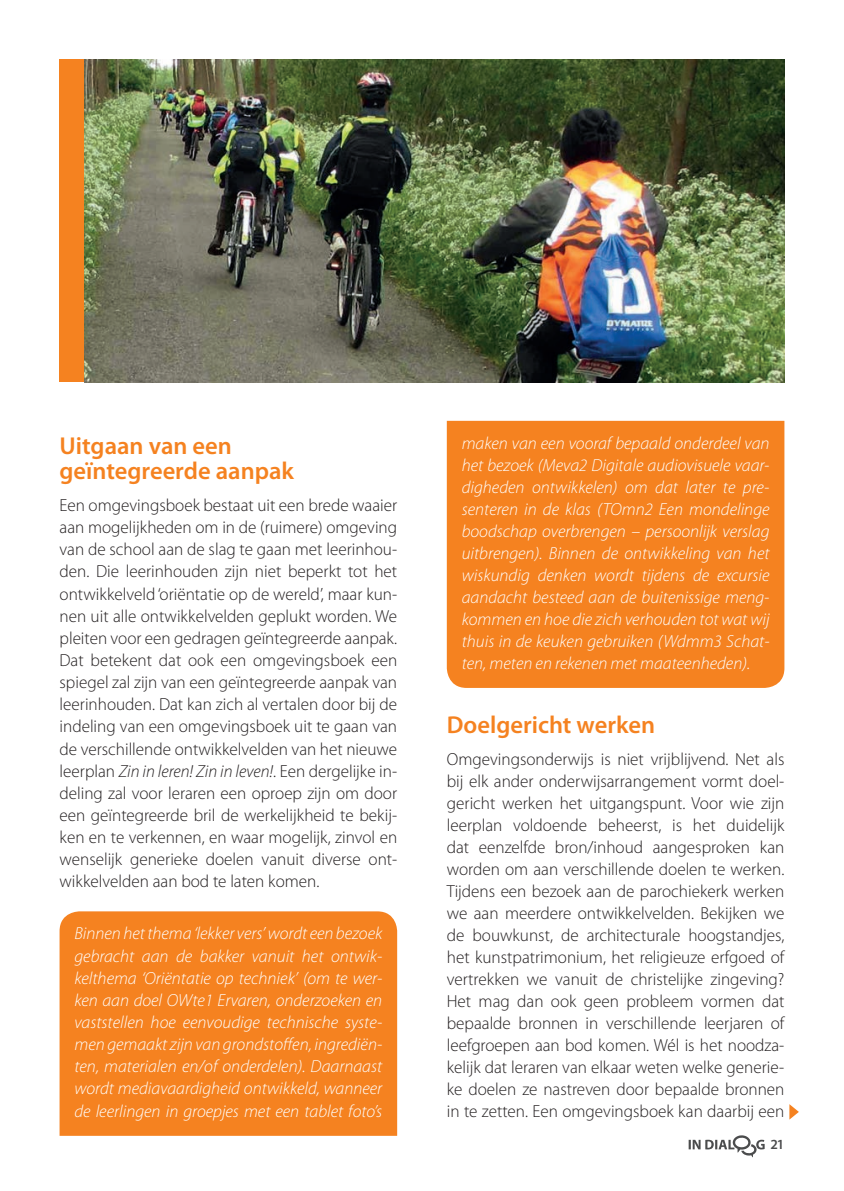
<style>
.page{position:relative;width:844px;height:1191px;background:#fff}
.page>*{position:absolute;margin:0;border:0;box-sizing:border-box;transform-origin:0 0}
.t1{font:600 24.5px/24.8px "Myriad Pro";color:#f58220}
.t2{font:300 17.5px/22.2px "Myriad Pro";color:#231f20;text-align:justify}
.t3{font:italic 300 17.5px/22.1px "Myriad Pro";color:#fff;text-align:justify}
.t4{font:600 14px "Myriad Pro";color:#4b4c4d}
.s1{font-style:italic}
</style>
<div class="page">
<svg style="left:688px;top:1135px;width:76px;height:22px"></svg>
<div style="left:60px;top:911px;width:337px;height:224px;background:#f58220"></div>
<div style="left:446px;top:421px;width:338px;height:267px;background:#f58220"></div>
<div style="left:60px;top:60px;width:24px;height:322px;background:#f58220"></div>
<img style="left:84px;top:60px;width:700px;height:322px">
<svg style="left:789px;top:1104px;width:9px;height:15px"></svg>
<h1 class="t1" style="left:60px;top:434px;width:236px">Uitgaan van een geïntegreerde aanpak</h1>
<p class="t2" style="left:60px;top:494px;width:339px">Een omgevingsboek bestaat uit een brede waaier aan mogelijkheden om in de (ruimere) omgeving van de school aan de slag te gaan met leerinhou&shy;den. Die leerinhouden zijn niet beperkt tot het ontwikkelveld ‘oriëntatie op de wereld’, maar kun&shy;nen uit alle ontwikkelvelden geplukt worden. We pleiten voor een gedragen geïntegreerde aanpak.<br>Dat betekent dat ook een omgevingsboek een spiegel zal zijn van een geïntegreerde aanpak van leerinhouden. Dat kan zich al vertalen door bij de indeling van een omgevingsboek uit te gaan van de verschillende ontwikkelvelden van het nieuwe leerplan <span class="s1">Zin in leren! Zin in leven!</span>. Een dergelijke in&shy;deling zal voor leraren een oproep zijn om door een geïntegreerde bril de werkelijkheid te bekij&shy;ken en te verkennen, en waar mogelijk, zinvol en wenselijk generieke doelen vanuit diverse ont&shy;wikkelvelden aan bod te laten komen.</p>
<p class="t3" style="left:74px;top:923px;width:309px">Binnen het thema ‘lekker vers’ wordt een bezoek gebracht aan de bakker vanuit het ontwik&shy;kelthema ‘Oriëntatie op techniek’ (om te wer&shy;ken aan doel OWte1 Ervaren, onderzoeken en vaststellen hoe eenvoudige technische syste&shy;men gemaakt zijn van grondstoffen, ingrediën&shy;ten, materialen en/of onderdelen). Daarnaast wordt mediavaardigheid ontwikkeld, wanneer de leerlingen in groepjes met een tablet foto’s</p>
<p class="t3" style="left:461px;top:432px;width:309px">maken van een vooraf bepaald onderdeel van het bezoek (Meva2 Digitale audiovisuele vaar&shy;digheden ontwikkelen) om dat later te pre&shy;senteren in de klas (TOmn2 Een mondelinge boodschap overbrengen – persoonlijk verslag uitbrengen). Binnen de ontwikkeling van het wiskundig denken wordt tijdens de excursie aandacht besteed aan de buitenissige meng&shy;kommen en hoe die zich verhouden tot wat wij thuis in de keuken gebruiken (Wdmm3 Schat&shy;ten, meten en rekenen met maateenheden).</p>
<h1 class="t1" style="left:446px;top:712px;width:210px">Doelgericht werken</h1>
<p class="t2" style="left:446px;top:748px;width:339px">Omgevingsonderwijs is niet vrijblijvend. Net als bij elk ander onderwijsarrangement vormt doel&shy;gericht werken het uitgangspunt. Voor wie zijn leerplan voldoende beheerst, is het duidelijk dat eenzelfde bron/inhoud aangesproken kan worden om aan verschillende doelen te werken.<br>Tijdens een bezoek aan de parochiekerk werken we aan meerdere ontwikkelvelden. Bekijken we de bouwkunst, de architecturale hoogstandjes, het kunstpatrimonium, het religieuze erfgoed of vertrekken we vanuit de christelijke zingeving?<br>Het mag dan ook geen probleem vormen dat bepaalde bronnen in verschillende leerjaren of leefgroepen aan bod komen. Wél is het noodza&shy;kelijk dat leraren van elkaar weten welke generie&shy;ke doelen ze nastreven door bepaalde bronnen in te zetten. Een omgevingsboek kan daarbij een</p>
<p class="t4" style="left:770px;top:1136px;width:15px">21</p>
</div>
